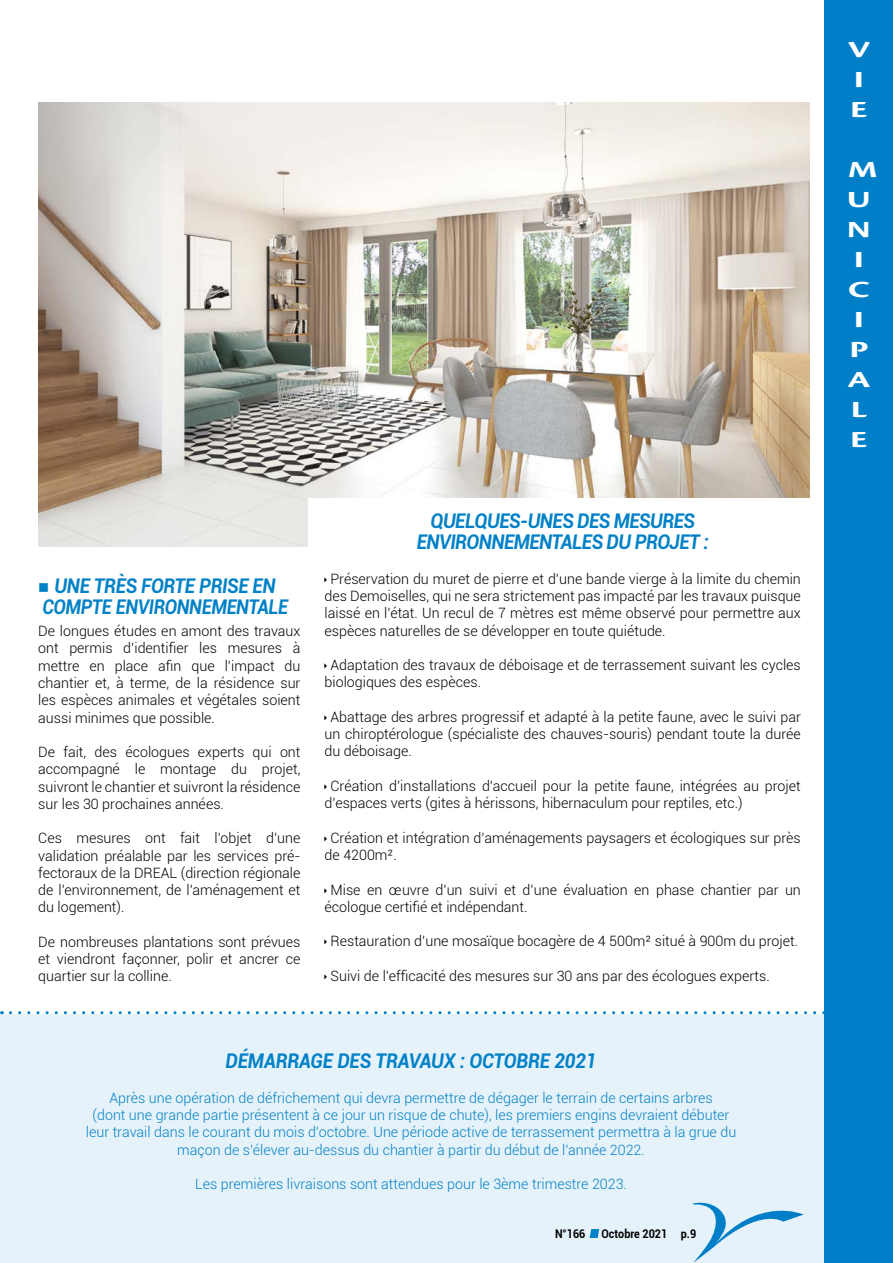
<style>
.page{position:relative;width:893px;height:1263px;background:#fff}
.page>*{position:absolute;margin:0;border:0;box-sizing:border-box;transform-origin:0 0}
.t1{font:700 24px/30px "Cronos Pro";color:#fff;scale:1.5 1}
.t2{font:italic 700 20.25px/21px "Roboto";letter-spacing:-.02em;color:#0081c7;scale:.92 1}
.t3{font:300 14.25px/17.2px "Roboto";color:#000;text-align:justify}
.t4{font:300 14.25px/17.2px "Roboto";color:#0081c7;text-align:center}
.t5{font:700 12px "Roboto";color:#000;scale:.9 1}
</style>
<div class="page">
<div style="left:0;top:1014px;width:840px;height:249px;background:#e6f2f9"></div>
<svg style="left:692px;top:1202px;width:112px;height:61px"></svg>
<svg style="left:590px;top:1229px;width:9px;height:9px"></svg>
<img style="left:38px;top:102px;width:771px;height:444px">
<div style="left:825px;top:0;width:68px;height:1263px;background:#007fc8"></div>
<div style="left:309px;top:499px;width:506px;height:96px;background:#fff"></div>
<svg style="left:10px;top:1011px;width:815px;height:3px"></svg>
<h2 class="t2" style="left:38px;top:574px;width:273px">■ UNE TRÈS FORTE PRISE EN<br>COMPTE ENVIRONNEMENTALE</h2>
<p class="t3" style="left:38px;top:622px;width:264px">De longues études en amont des travaux ont permis d’identifier les mesures à mettre en place afin que l’impact du chantier et, à terme, de la résidence sur les espèces animales et végétales soient aussi minimes que possible.</p>
<p class="t3" style="left:38px;top:743px;width:264px">De fait, des écologues experts qui ont accompagné le montage du projet, suivront le chantier et suivront la résidence sur les 30 prochaines années.</p>
<p class="t3" style="left:38px;top:829px;width:264px">Ces mesures ont fait l’objet d’une validation préalable par les services pré&shy;fectoraux de la DREAL (direction régionale de l’environnement, de l’aménagement et du logement).</p>
<p class="t3" style="left:38px;top:933px;width:264px">De nombreuses plantations sont prévues et viendront façonner, polir et ancrer ce quartier sur la colline.</p>
<h2 class="t2" style="left:417px;top:510px;width:319px;text-align:center">QUELQUES-UNES DES MESURES<br>ENVIRONNEMENTALES DU PROJET :</h2>
<p class="t3" style="left:325px;top:570px;width:478px;text-indent:6px">Préservation du muret de pierre et d’une bande vierge à la limite du chemin des Demoiselles, qui ne sera strictement pas impacté par les travaux puisque laissé en l’état. Un recul de 7 mètres est même observé pour permettre aux espèces naturelles de se développer en toute quiétude.</p>
<p class="t3" style="left:325px;top:656px;width:478px;text-indent:6px">Adaptation des travaux de déboisage et de terrassement suivant les cycles biologiques des espèces.</p>
<p class="t3" style="left:325px;top:708px;width:478px;text-indent:6px">Abattage des arbres progressif et adapté à la petite faune, avec le suivi par un chiroptérologue (spécialiste des chauves-souris) pendant toute la durée du déboisage.</p>
<p class="t3" style="left:325px;top:777px;width:478px;text-indent:6px">Création d’installations d’accueil pour la petite faune, intégrées au projet d’espaces verts (gites à hérissons, hibernaculum pour reptiles, etc.)</p>
<p class="t3" style="left:325px;top:828px;width:478px;text-indent:6px">Création et intégration d’aménagements paysagers et écologiques sur près de 4200m².</p>
<p class="t3" style="left:325px;top:880px;width:478px;text-indent:6px">Mise en œuvre d’un suivi et d’une évaluation en phase chantier par un écologue certifié et indépendant.</p>
<p class="t3" style="left:330px;top:932px;width:469px">Restauration d’une mosaïque bocagère de 4 500m² situé à 900m du projet.</p>
<p class="t3" style="left:330px;top:966px;width:441px">Suivi de l’efficacité des mesures sur 30 ans par des écologues experts.</p>
<h2 class="t2" style="left:226px;top:1050px;width:405px">DÉMARRAGE DES TRAVAUX : OCTOBRE 2021</h2>
<p class="t4" style="left:86px;top:1089px;width:652px">Après une opération de défrichement qui devra permettre de dégager le terrain de certains arbres<br>(dont une grande partie présentent à ce jour un risque de chute), les premiers engins devraient débuter leur travail dans le courant du mois d’octobre. Une période active de terrassement permettra à la grue du maçon de s’élever au-dessus du chantier à partir du début de l’année 2022.</p>
<p class="t4" style="left:195px;top:1175px;width:433px">Les premières livraisons sont attendues pour le 3ème trimestre 2023.</p>
<p class="t5" style="left:555px;top:1225px;width:35px">N°166</p>
<p class="t5" style="left:601px;top:1225px;width:107px">Octobre 2021 p.9</p>
<h1 class="t1" style="left:848px;top:35px;width:16px">V<br>I<br>E</h1>
<h1 class="t1" style="left:847px;top:155px;width:22px">M<br>U<br>N<br>I<br>C<br>I<br>P<br>A<br>L<br>E</h1>
</div>
